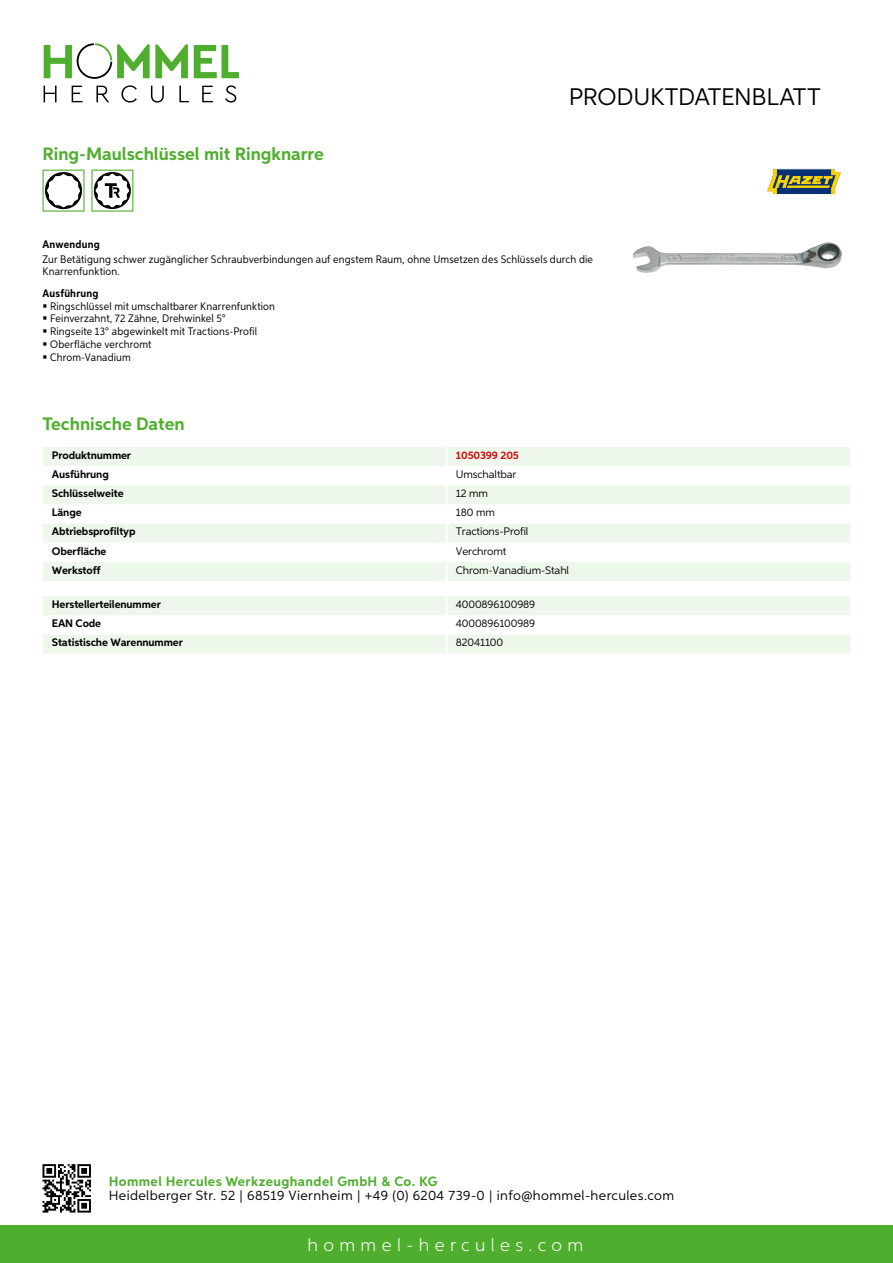
<style>
.page{position:relative;width:893px;height:1263px;background:#fff}
.page>*{position:absolute;margin:0;border:0;box-sizing:border-box;transform-origin:0 0}
.t1{font:24px "Aspira";letter-spacing:-.01em;color:#000}
.t2{font:700 18px "Aspira";color:#50ae2f}
.t3{font:300 18px "Aspira";letter-spacing:.3em;color:#fff}
.t4{font:13.5px "Aspira";letter-spacing:.03em;color:#000}
.t5{font:700 13.5px "Aspira";letter-spacing:.03em;color:#50ae2f}
.t6{font:10.95px/12.8px "Aspira Nar";letter-spacing:.015em;color:#000}
.t7{font:700 10.95px "Aspira";letter-spacing:-.01em;color:#000}
.t8{font:10.95px "Aspira";letter-spacing:-.01em;color:#000}
.t9{font:700 10.95px "Aspira Nar";letter-spacing:.02em;color:#000}
.t10{font:700 10.95px "Aspira";letter-spacing:-.01em;color:#cd1013}
</style>
<div class="page">
<div style="left:0;top:1226px;width:893px;height:37px;background:#50ae2f"></div>
<svg style="left:43px;top:1164px;width:48px;height:48px"></svg>
<svg style="left:194px;top:45px;width:45px;height:33px"></svg>
<svg style="left:44px;top:43px;width:144px;height:36px"></svg>
<svg style="left:44px;top:86px;width:13px;height:16px"></svg>
<svg style="left:72px;top:86px;width:10px;height:16px"></svg>
<svg style="left:96px;top:86px;width:13px;height:16px"></svg>
<svg style="left:121px;top:85px;width:16px;height:18px"></svg>
<svg style="left:151px;top:86px;width:13px;height:17px"></svg>
<svg style="left:179px;top:86px;width:10px;height:16px"></svg>
<svg style="left:202px;top:86px;width:11px;height:16px"></svg>
<svg style="left:225px;top:85px;width:11px;height:18px"></svg>
<div style="left:43px;top:447px;width:807px;height:134px;background:#eef7eb"></div>
<svg style="left:43px;top:466px;width:807px;height:96px"></svg>
<hr style="left:445px;top:447px;width:3px;height:19px;background:#fff">
<hr style="left:445px;top:466px;width:3px;height:19px;background:#fff">
<hr style="left:445px;top:485px;width:3px;height:19px;background:#fff">
<hr style="left:445px;top:504px;width:3px;height:19px;background:#fff">
<hr style="left:445px;top:523px;width:3px;height:20px;background:#fff">
<hr style="left:445px;top:543px;width:3px;height:19px;background:#fff">
<hr style="left:445px;top:562px;width:3px;height:19px;background:#fff">
<svg style="left:43px;top:596px;width:807px;height:58px"></svg>
<hr style="left:445px;top:634px;width:3px;height:20px;background:#fff">
<svg style="left:43px;top:170px;width:42px;height:42px"></svg>
<svg style="left:91px;top:170px;width:42px;height:42px"></svg>
<img style="left:633px;top:242px;width:209px;height:31px">
<svg style="left:767px;top:168px;width:75px;height:27px"></svg>
<h2 class="t2" style="left:43px;top:142px;width:283px">Ring-Maulschlüssel mit Ringknarre</h2>
<h1 class="t1" style="left:569px;top:82px;width:253px">Produktdatenblatt</h1>
<p class="t9" style="left:43px;top:237px;width:59px">Anwendung</p>
<p class="t6" style="left:43px;top:253px;width:552px;line-height:12px">Zur Betätigung schwer zugänglicher Schraubverbindungen auf engstem Raum, ohne Umsetzen des Schlüssels durch die<br>Knarrenfunktion.</p>
<p class="t9" style="left:43px;top:286px;width:58px">Ausführung</p>
<p class="t6" style="left:50px;top:299px;width:226px">Ringschlüssel mit umschaltbarer Knarrenfunktion Feinverzahnt, 72 Zähne, Drehwinkel 5°<br>Ringseite 13° abgewinkelt mit Tractions-Profil Oberfläche verchromt<br>Chrom-Vanadium</p>
<h2 class="t2" style="left:43px;top:413px;width:144px">Technische Daten</h2>
<p class="t7" style="left:52px;top:448px;width:81px">Produktnummer</p>
<p class="t10" style="left:456px;top:448px;width:65px">1050399 205</p>
<p class="t7" style="left:52px;top:467px;width:58px">Ausführung</p>
<p class="t8" style="left:456px;top:468px;width:62px">U mschaltbar</p>
<p class="t7" style="left:52px;top:487px;width:73px">Schlüsselweite</p>
<p class="t8" style="left:456px;top:487px;width:34px">12 mm</p>
<p class="t7" style="left:52px;top:506px;width:31px">Länge</p>
<p class="t8" style="left:456px;top:506px;width:41px">180 mm</p>
<p class="t7" style="left:52px;top:525px;width:85px">Abtriebsprofiltyp</p>
<p class="t8" style="left:456px;top:525px;width:74px">Tractions-Profil</p>
<p class="t7" style="left:52px;top:544px;width:56px">Oberfläche</p>
<p class="t8" style="left:456px;top:544px;width:52px">Verchromt</p>
<p class="t7" style="left:52px;top:563px;width:50px">Werkstoff</p>
<p class="t8" style="left:456px;top:563px;width:115px">Chrom-Vanadium-Stahl</p>
<p class="t7" style="left:52px;top:598px;width:111px">Herstellerteilenummer</p>
<p class="t8" style="left:456px;top:598px;width:81px">4000896100989</p>
<p class="t7" style="left:52px;top:617px;width:51px">EAN Code</p>
<p class="t8" style="left:456px;top:617px;width:81px">4000896100989</p>
<p class="t7" style="left:52px;top:636px;width:132px">Statistische Warennummer</p>
<p class="t8" style="left:456px;top:636px;width:49px">82041100</p>
<p class="t5" style="left:109px;top:1172px;width:330px">Hommel Hercules Werkzeughandel GmbH &amp; Co. KG</p>
<p class="t4" style="left:109px;top:1187px;width:567px">Heidelberger Str. 52 | 68519 Viernheim | +49 (0) 6204 739-0 | info@hommel-hercules.com</p>
<h2 class="t3" style="left:307px;top:1234px;width:277px">hommel-hercules.com</h2>
</div>
